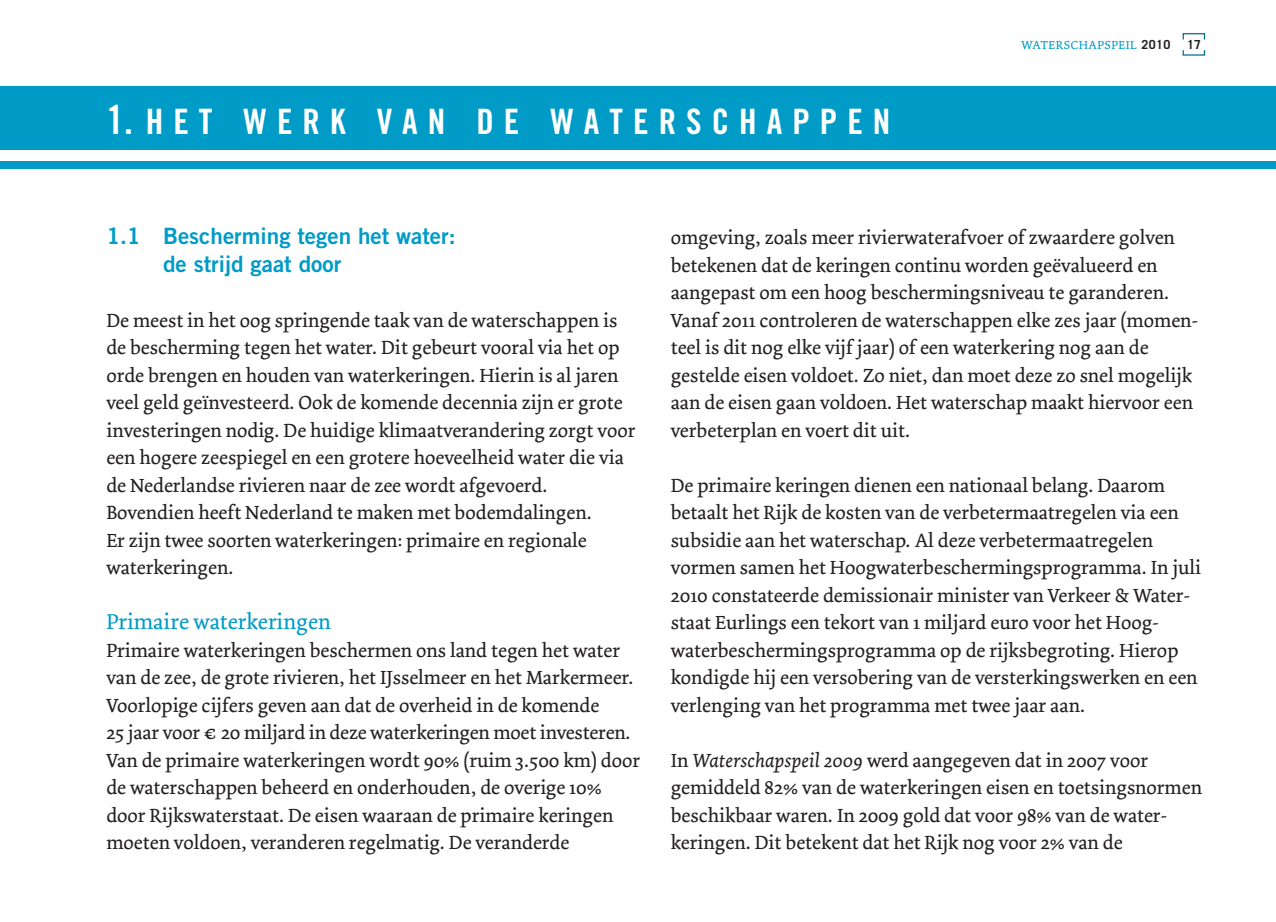
<style>
.page{position:relative;width:1276px;height:922px;background:#fff}
.page>*{position:absolute;margin:0;border:0;box-sizing:border-box;transform-origin:0 0}
.t1{font:35px "Trade Gothic LT Std Bd Cn 20";letter-spacing:.285em;color:#fff}
.t2{font:22.5px/27.5px "Trade Gothic LT Std Bd 2";color:#009bc6}
.t3{font:22.5px "Dolly";color:#009bc6}
.t4{font:20px/27.5px "Dolly";color:#231f20}
.t5{font:700 12.5px "Trade Gothic LT Std";color:#231f20}
.t6{font:12.25px "Dolly";letter-spacing:.045em;color:#009bc6}
.s1{font-size:40px}
.s2{font-family:"Trade Gothic LT Std";font-weight:700;font-size:12.5px;color:#231f20}
.s3{font-style:italic}
</style>
<div class="page">
<div style="left:1182px;top:33px;width:23px;height:7px;border:1px solid #006c8c"></div>
<div style="left:0;top:86px;width:1276px;height:64px;background:#009bc6"></div>
<div style="left:0;top:161px;width:1276px;height:7px;background:#009bc6"></div>
<h1 class="t1" style="left:106px;top:100px;width:785px"><span class="s1">1.</span> HET WERK VAN DE WATERSCHAPPEN</h1>
<p class="t6" style="left:1021px;top:37px;width:151px">WATERSCHAPSPEIL <span class="s2">2010</span></p>
<p class="t5" style="left:1187px;top:37px;width:15px">17</p>
<p class="t2" style="left:163px;top:222px;width:294px;text-indent:-57px">1.1 Bescherming tegen het water: de strijd gaat door</p>
<p class="t4" style="left:106px;top:306px;width:530px">De meest in het oog springende taak van de waterschappen is de bescherming tegen het water. Dit gebeurt vooral via het op orde brengen en houden van waterkeringen. Hierin is al jaren veel geld geïnvesteerd. Ook de komende decennia zijn er grote investeringen nodig. De huidige klimaatverandering zorgt voor een hogere zeespiegel en een grotere hoeveelheid water die via de Nederlandse rivieren naar de zee wordt afgevoerd.<br>Bovendien heeft Nederland te maken met bodemdalingen.<br>Er zijn twee soorten waterkeringen: primaire en regionale waterkeringen.</p>
<p class="t3" style="left:106px;top:608px;width:226px">Primaire waterkeringen</p>
<p class="t4" style="left:106px;top:636px;width:535px">Primaire waterkeringen beschermen ons land tegen het water van de zee, de grote rivieren, het IJsselmeer en het Markermeer.<br>Voorlopige cijfers geven aan dat de overheid in de komende<br>25 jaar voor € 20 miljard in deze waterkeringen moet investeren.<br>Van de primaire waterkeringen wordt 90% (ruim 3.500 km) door de waterschappen beheerd en onderhouden, de overige 10% door Rijkswaterstaat. De eisen waaraan de primaire keringen moeten voldoen, veranderen regelmatig. De veranderde</p>
<p class="t4" style="left:671px;top:224px;width:529px">omgeving, zoals meer rivierwaterafvoer of zwaardere golven betekenen dat de keringen continu worden geëvalueerd en aangepast om een hoog beschermingsniveau te garanderen.<br>Vanaf 2011 controleren de waterschappen elke zes jaar (momen&shy;teel is dit nog elke vijf jaar) of een waterkering nog aan de gestelde eisen voldoet. Zo niet, dan moet deze zo snel mogelijk aan de eisen gaan voldoen. Het waterschap maakt hiervoor een verbeterplan en voert dit uit.</p>
<p class="t4" style="left:671px;top:471px;width:532px">De primaire keringen dienen een nationaal belang. Daarom betaalt het Rijk de kosten van de verbetermaatregelen via een subsidie aan het waterschap. Al deze verbetermaatregelen vormen samen het Hoogwaterbeschermingsprogramma. In juli 2010 constateerde demissionair minister van Verkeer &amp; Water&shy;staat Eurlings een tekort van 1 miljard euro voor het Hoog&shy;waterbeschermingsprogramma op de rijksbegroting. Hierop kondigde hij een versobering van de versterkingswerken en een verlenging van het programma met twee jaar aan.</p>
<p class="t4" style="left:671px;top:746px;width:533px">In <span class="s3">Waterschapspeil 2009</span> werd aangegeven dat in 2007 voor gemiddeld 82% van de waterkeringen eisen en toetsingsnormen beschikbaar waren. In 2009 gold dat voor 98% van de water&shy;keringen. Dit betekent dat het Rijk nog voor 2% van de</p>
</div>
